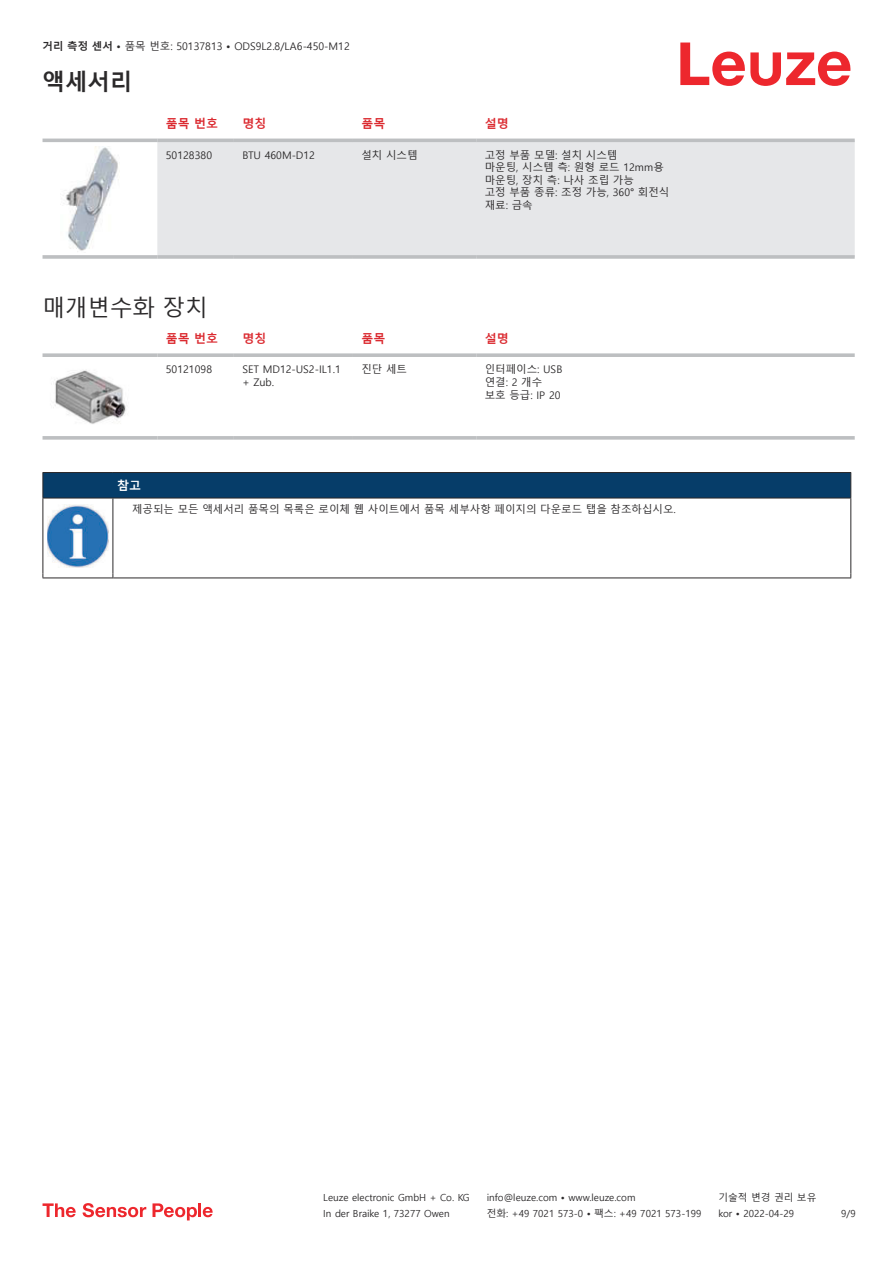
<style>
.page{position:relative;width:893px;height:1263px;background:#fff}
.page>*{position:absolute;margin:0;border:0;box-sizing:border-box;transform-origin:0 0}
.t1{font:22.5px "Malgun Gothic";color:#2b292a}
.t2{font:700 22.5px "Malgun Gothic";color:#2b292a}
.t3{font:700 12px "Malgun Gothic";color:#db2a30}
.t4{font:700 12px "Malgun Gothic";color:#fff}
.t5{font:10.5px/12.6px "Malgun Gothic";color:#2b292a}
.t6{font:9.75px "Malgun Gothic";color:#2b292a}
.s1{font-weight:700}
</style>
<div class="page">
<svg style="left:680px;top:43px;width:170px;height:43px"></svg>
<svg style="left:43px;top:138px;width:812px;height:1px"></svg>
<div style="left:157px;top:142px;width:698px;height:113px;background:#e6e7e9"></div>
<hr style="left:43px;top:139px;width:114px;height:3px;background:#bdbfc1">
<hr style="left:157px;top:139px;width:77px;height:3px;background:#bdbfc1">
<hr style="left:234px;top:139px;width:119px;height:3px;background:#bdbfc1">
<hr style="left:353px;top:139px;width:123px;height:3px;background:#bdbfc1">
<hr style="left:476px;top:139px;width:379px;height:3px;background:#bdbfc1">
<svg style="left:43px;top:255px;width:114px;height:4px"></svg>
<hr style="left:157px;top:255px;width:77px;height:4px;background:#bdbfc1">
<svg style="left:234px;top:255px;width:119px;height:4px"></svg>
<svg style="left:353px;top:255px;width:123px;height:4px"></svg>
<hr style="left:476px;top:255px;width:379px;height:4px;background:#bdbfc1">
<img style="left:65px;top:146px;width:54px;height:106px">
<svg style="left:43px;top:353px;width:114px;height:4px"></svg>
<svg style="left:157px;top:353px;width:77px;height:4px"></svg>
<svg style="left:234px;top:353px;width:119px;height:4px"></svg>
<svg style="left:353px;top:353px;width:123px;height:4px"></svg>
<svg style="left:476px;top:353px;width:379px;height:4px;background:#c3c5c7"></svg>
<svg style="left:43px;top:436px;width:114px;height:4px"></svg>
<svg style="left:157px;top:436px;width:77px;height:4px"></svg>
<svg style="left:234px;top:436px;width:119px;height:4px"></svg>
<svg style="left:353px;top:436px;width:123px;height:4px"></svg>
<svg style="left:476px;top:436px;width:379px;height:4px;background:#c3c5c7"></svg>
<img style="left:53px;top:370px;width:73px;height:54px">
<hr style="left:43px;top:498px;width:70px;height:1px;background:#2b292a">
<svg style="left:43px;top:472px;width:808px;height:26px;background:#083b65"></svg>
<hr style="left:113px;top:498px;width:738px;height:1px;background:#2b292a">
<hr style="left:43px;top:498px;width:1px;height:75px;background:#2b292a">
<hr style="left:113px;top:498px;width:1px;height:75px;background:#2b292a">
<hr style="left:850px;top:498px;width:1px;height:75px;background:#2b292a">
<hr style="left:43px;top:577px;width:70px;height:1px;background:#2b292a">
<hr style="left:113px;top:577px;width:738px;height:1px;background:#2b292a">
<img style="left:47px;top:504px;width:61px;height:63px">
<svg style="left:43px;top:1203px;width:33px;height:14px"></svg>
<svg style="left:83px;top:1203px;width:63px;height:14px"></svg>
<svg style="left:153px;top:1203px;width:44px;height:17px"></svg>
<hr style="left:198px;top:1203px;width:3px;height:14px;background:#ed272d">
<svg style="left:203px;top:1207px;width:10px;height:10px"></svg>
<p class="t5" style="left:43px;top:40px;width:309px"><span class="s1">거리 측정 센서 •</span> 품목 번호: 50137813 <span class="s1">•</span> ODS9L2.8/LA6-450-M12</p>
<h1 class="t2" style="left:43px;top:69px;width:91px">액세서리</h1>
<p class="t3" style="left:166px;top:116px;width:54px">품목 번호</p>
<p class="t3" style="left:242px;top:116px;width:25px">명칭</p>
<p class="t3" style="left:361px;top:116px;width:25px">품목</p>
<p class="t3" style="left:485px;top:116px;width:25px">설명</p>
<p class="t5" style="left:166px;top:149px;width:48px">50128380</p>
<p class="t5" style="left:242px;top:149px;width:74px">BTU 460M-D12</p>
<p class="t5" style="left:361px;top:149px;width:58px">설치 시스템</p>
<p class="t5" style="left:485px;top:149px;width:186px">고정 부품 모델: 설치 시스템<br>마운팅, 시스템 측: 원형 로드 12mm용 마운팅, 장치 측: 나사 조립 가능<br>고정 부품 종류: 조정 가능, 360° 회전식 재료: 금속</p>
<h1 class="t1" style="left:43px;top:295px;width:167px">매개변수화 장치</h1>
<p class="t3" style="left:166px;top:331px;width:54px">품목 번호</p>
<p class="t3" style="left:242px;top:331px;width:25px">명칭</p>
<p class="t3" style="left:361px;top:331px;width:25px">품목</p>
<p class="t3" style="left:485px;top:331px;width:25px">설명</p>
<p class="t5" style="left:166px;top:364px;width:48px">50121098</p>
<p class="t5" style="left:242px;top:364px;width:100px">SET MD12-US2-IL1.1 + Zub.</p>
<p class="t5" style="left:361px;top:364px;width:47px">진단 세트</p>
<p class="t5" style="left:485px;top:364px;width:79px">인터페이스: USB 연결: 2 개수 보호 등급: IP 20</p>
<p class="t4" style="left:117px;top:479px;width:25px">참고</p>
<p class="t5" style="left:132px;top:503px;width:545px">제공되는 모든 액세서리 품목의 목록은 로이체 웹 사이트에서 품목 세부사항 페이지의 다운로드 탭을 참조하십시오.</p>
<p class="t6" style="left:323px;top:1192px;width:148px">Leuze electronic GmbH + Co. KG</p>
<p class="t6" style="left:487px;top:1192px;width:150px">info@leuze.com • www.leuze.com</p>
<p class="t6" style="left:718px;top:1192px;width:100px">기술적 변경 권리 보유</p>
<p class="t6" style="left:323px;top:1208px;width:128px">In der Braike 1, 73277 Owen</p>
<p class="t6" style="left:487px;top:1208px;width:216px">전화: +49 7021 573-0 • 팩스: +49 7021 573-199</p>
<p class="t6" style="left:718px;top:1208px;width:77px">kor • 2022-04-29</p>
<p class="t6" style="left:841px;top:1208px;width:16px">9 /9</p>
</div>
